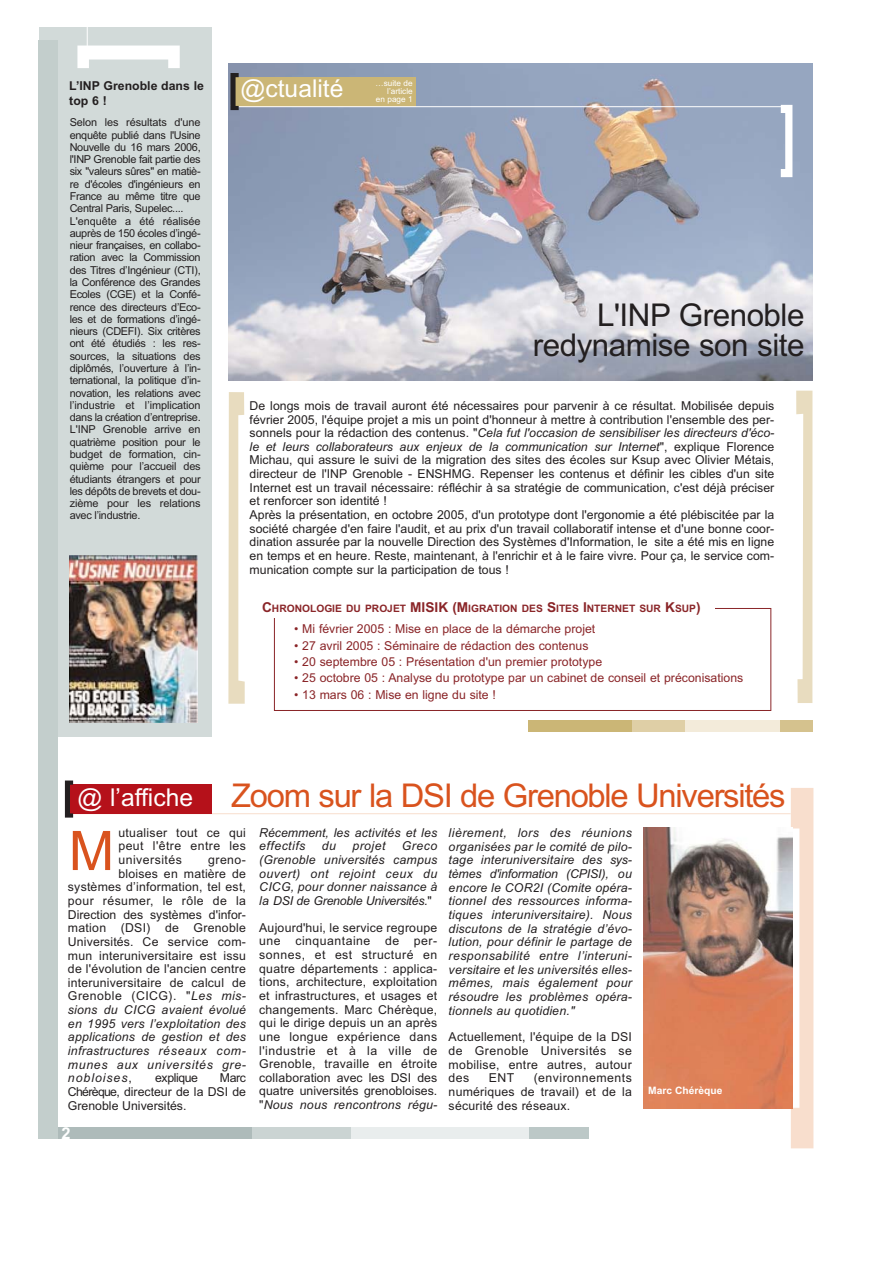
<style>
.page{position:relative;width:893px;height:1263px;background:#fff}
.page>*{position:absolute;margin:0;border:0;box-sizing:border-box;transform-origin:0 0}
.t1{font:54.6px "Arial";color:#d9531e}
.t2{font:32.7px "Arial";letter-spacing:-.04em;color:#d9531e}
.t3{font:31.35px/30px "Arial";letter-spacing:-.015em;color:#231f20;text-align:right}
.t4{font:24.6px "Arial";color:#fff}
.t5{font:700 16.35px "Arial";color:#fff}
.t6{font:12.3px/13.6px "Arial";color:#231f20;text-align:justify}
.t7{font:italic 12.3px/13.6px "Arial";letter-spacing:.015em;color:#231f20;text-align:justify}
.t8{font:12.3px "Arial";color:#8a2528}
.t9{font:700 12.3px/14.7px "Arial";color:#231f20}
.t10{font:12.3px "Arial";letter-spacing:.04em;color:#231f20}
.t11{font:italic 12.3px "Arial";letter-spacing:.055em;color:#231f20}
.t12{font:12.3px "Arial";letter-spacing:.035em;color:#231f20}
.t13{font:12.3px "Arial";letter-spacing:.02em;color:#231f20}
.t14{font:italic 12.3px "Arial";letter-spacing:.08em;color:#231f20}
.t15{font:12.3px "Arial";letter-spacing:-.035em;color:#231f20}
.t16{font:10.95px/12.3px "Arial";letter-spacing:-.03em;color:#231f20}
.t17{font:700 10.2px "Arial";color:#8a2528}
.t18{font:700 10.2px "Arial";color:#fff}
.t19{font:8.25px/8.2px "Arial";color:#fff;text-align:right}
.s1{font-style:italic}
.s2{font-size:13.65px}
.s3{font-style:normal}
</style>
<div class="page">
<img style="left:228px;top:64px;width:584px;height:317px">
<div style="left:39px;top:28px;width:173px;height:709px;background:#d2dad9"></div>
<div style="left:39px;top:40px;width:19px;height:1099px;background:#c3cecc"></div>
<hr style="left:87px;top:28px;width:1px;height:39px;background:#fff">
<svg style="left:77px;top:46px;width:103px;height:22px"></svg>
<div style="left:80px;top:47px;width:99px;height:11px;background:#fff"></div>
<div style="left:233px;top:77px;width:182px;height:30px;background:#cbb676"></div>
<hr style="left:233px;top:106px;width:554px;height:1px;background:#fff">
<hr style="left:71px;top:813px;width:719px;height:1px;background:#f8decd">
<div style="left:251px;top:1127px;width:200px;height:12px;background:#cbd4d3"></div>
<div style="left:58px;top:1127px;width:193px;height:12px;background:#aebbba"></div>
<div style="left:351px;top:1127px;width:210px;height:12px;background:#e9eded"></div>
<div style="left:528px;top:1127px;width:60px;height:12px;background:#bcc8c7"></div>
<svg style="left:790px;top:788px;width:23px;height:360px"></svg>
<div style="left:801px;top:796px;width:10px;height:350px;background:#f8decd"></div>
<div style="left:631px;top:720px;width:107px;height:12px;background:#dfcfa6"></div>
<div style="left:528px;top:720px;width:103px;height:12px;background:#cbb676"></div>
<div style="left:685px;top:720px;width:112px;height:12px;background:#f3ebda"></div>
<div style="left:780px;top:720px;width:32px;height:12px;background:#d5c28e"></div>
<div style="left:70px;top:785px;width:142px;height:29px;background:#b5111a"></div>
<svg style="left:65px;top:781px;width:8px;height:37px"></svg>
<hr style="left:66px;top:781px;width:3px;height:36px;background:#231f20">
<svg style="left:796px;top:391px;width:16px;height:312px"></svg>
<svg style="left:228px;top:392px;width:17px;height:312px"></svg>
<svg style="left:230px;top:73px;width:9px;height:37px"></svg>
<hr style="left:231px;top:73px;width:4px;height:36px;background:#231f20">
<svg style="left:780px;top:105px;width:12px;height:72px"></svg>
<div style="left:786px;top:107px;width:5px;height:70px;background:#fff"></div>
<div style="left:274px;top:608px;width:497px;height:103px;border:1px solid #8a2528"></div>
<div style="left:248px;top:602px;width:466px;height:16px;background:#fff"></div>
<img style="left:69px;top:556px;width:128px;height:167px">
<img style="left:643px;top:827px;width:149px;height:282px">
<p class="t9" style="left:69px;top:80px;width:136px">L’INP Grenoble dans le top 6 !</p>
<p class="t16" style="left:70px;top:117px;width:132px">Selon les résultats d'une enquête publié dans l'Usine<br>Nouvelle du 16 mars 2006, l'INP Grenoble fait partie des six "valeurs sûres" en matiè&shy;re d'écoles d'ingénieurs en<br>France au même titre que<br>Central Paris, Supelec....<br>L'enquête a été réalisée auprès de 150 écoles d’ingé&shy;nieur françaises, en collabo&shy;ration avec la Commission des Titres d’Ingénieur (CTI), la Conférence des Grandes<br>Ecoles (CGE) et la Confé&shy;rence des directeurs d’Eco&shy;les et de formations d’ingé&shy;nieurs (CDEFI). Six critères ont été étudiés : les res&shy;sources, la situations des diplômés, l’ouverture à l’in&shy;ternational, la politique d’in&shy;novation, les relations avec l’industrie et l’implication dans la création d’entreprise.<br>L'INP Grenoble arrive en quatrième position pour le budget de formation, cin&shy;quième pour l’accueil des étudiants étrangers et pour les dépôts de brevets et dou&shy;zième pour les relations avec l’industrie.</p>
<h3 class="t4" style="left:240px;top:80px;width:104px">@ctualité</h3>
<p class="t19" style="left:375px;top:80px;width:39px">…suite de l’article<br>en page 1</p>
<h3 class="t3" style="left:533px;top:303px;width:273px">L'INP Grenoble redynamise son site</h3>
<p class="t6" style="left:250px;top:400px;width:526px;text-align:left">De longs mois de travail auront été nécessaires pour parvenir à ce résultat. Mobilisée depuis février 2005, l'équipe projet a mis un point d'honneur à mettre à contribution l'ensemble des per&shy;sonnels pour la rédaction des contenus. "<span class="s1">Cela fut l'occasion de sensibiliser les directeurs d'éco&shy;le et leurs collaborateurs aux enjeux de la communication sur Internet</span>", explique Florence Michau, qui assure le suivi de la migration des sites des écoles sur Ksup avec Olivier Métais, directeur de l'INP Grenoble - ENSHMG. Repenser les contenus et définir les cibles d'un site Internet est un travail nécessaire: réfléchir à sa stratégie de communication, c'est déjà préciser et renforcer son identité !<br>Après la présentation, en octobre 2005, d'un prototype dont l'ergonomie a été plébiscitée par la société chargée d'en faire l'audit, et au prix d'un travail collaboratif intense et d'une bonne coor&shy;dination assurée par la nouvelle Direction des Systèmes d'Information, le site a été mis en ligne en temps et en heure. Reste, maintenant, à l'enrichir et à le faire vivre. Pour ça, le service com&shy;munication compte sur la participation de tous !</p>
<p class="t17" style="left:262px;top:605px;width:440px"><span class="s2">C</span>HRONOLOGIE DU PROJET <span class="s2">MISIK (M</span>IGRATION DES <span class="s2">S</span>ITES <span class="s2">I</span>NTERNET SUR <span class="s2">K</span>SUP<span class="s2">)</span></p>
<p class="t8" style="left:294px;top:624px;width:302px">• Mi février 2005 : Mise en place de la démarche projet</p>
<p class="t8" style="left:294px;top:641px;width:296px">• 27 avril 2005 : Séminaire de rédaction des contenus</p>
<p class="t8" style="left:294px;top:657px;width:309px">• 20 septembre 05 : Présentation d'un premier prototype</p>
<p class="t8" style="left:294px;top:674px;width:450px">• 25 octobre 05 : Analyse du prototype par un cabinet de conseil et préconisations</p>
<p class="t8" style="left:294px;top:690px;width:203px">• 13 mars 06 : Mise en ligne du site !</p>
<h3 class="t4" style="left:78px;top:783px;width:104px">@ctualité</h3>
<h3 class="t4" style="left:78px;top:788px;width:117px">@ l’affiche</h3>
<h2 class="t2" style="left:231px;top:783px;width:556px">Zoom sur la DSI de Grenoble Universités</h2>
<p class="t6" style="left:118px;top:827px;width:129px">utualiser tout ce qui peut l'être entre les universités</p>
<h1 class="t1" style="left:69px;top:831px;width:47px">M</h1>
<p class="t6" style="left:208px;top:854px;width:39px">greno-</p>
<p class="t6" style="left:118px;top:868px;width:129px">bloises en matière de</p>
<p class="t6" style="left:68px;top:881px;width:179px">systèmes d’information, tel est,</p>
<p class="t12" style="left:68px;top:896px;width:179px">pour résumer, le rôle de la</p>
<p class="t6" style="left:68px;top:909px;width:179px">Direction des systèmes d'infor-</p>
<p class="t13" style="left:68px;top:923px;width:179px">mation (DSI) de Grenoble</p>
<p class="t6" style="left:68px;top:936px;width:179px">Universités. Ce service com-</p>
<p class="t6" style="left:68px;top:950px;width:179px">mun interuniversitaire est issu</p>
<p class="t6" style="left:68px;top:963px;width:179px">de l'évolution de l'ancien centre</p>
<p class="t6" style="left:68px;top:977px;width:179px">interuniversitaire de calcul de</p>
<p class="t10" style="left:68px;top:992px;width:179px">Grenoble (CICG). "<span class="s1">Les mis-</span></p>
<p class="t7" style="left:68px;top:1004px;width:179px">sions du CICG avaient évolué</p>
<p class="t7" style="left:68px;top:1018px;width:179px">en 1995 vers l’exploitation des</p>
<p class="t7" style="left:68px;top:1031px;width:179px">applications de gestion et des</p>
<p class="t7" style="left:68px;top:1045px;width:179px">infrastructures réseaux com-</p>
<p class="t11" style="left:68px;top:1060px;width:179px">munes aux universités gre-</p>
<p class="t14" style="left:68px;top:1074px;width:65px">nobloises<span class="s3">,</span></p>
<p class="t15" style="left:155px;top:1074px;width:44px">explique</p>
<p class="t6" style="left:68px;top:1072px;width:179px;text-indent:152px">Marc Chérèque, directeur de la DSI de Grenoble Universités.</p>
<h3 class="t5" style="left:61px;top:1128px;width:11px">2</h3>
<p class="t7" style="left:259px;top:827px;width:179px">Récemment, les activités et les effectifs</p>
<p class="t7" style="left:259px;top:840px;width:179px;text-indent:143px">Greco (Grenoble universités campus ouvert) ont rejoint ceux du CICG, pour donner naissance à la DSI de Grenoble Universités.<span class="s3">"</span></p>
<p class="t6" style="left:259px;top:922px;width:179px">Aujourd'hui, le service regroupe une cinquantaine de per&shy;sonnes, et est structuré en quatre départements : applica&shy;tions, architecture, exploitation et infrastructures, et usages et changements. Marc Chérèque, qui le dirige depuis un an après une longue expérience dans l'industrie et à la ville de Grenoble, travaille en étroite collaboration avec les DSI des quatre universités grenobloises. "<span class="s1">Nous nous rencontrons régu-</span></p>
<p class="t7" style="left:322px;top:840px;width:16px">du</p>
<p class="t7" style="left:352px;top:840px;width:35px">projet</p>
<p class="t7" style="left:448px;top:827px;width:185px">lièrement, lors des réunions organisées par le comité de pilo&shy;tage interuniversitaire des sys&shy;tèmes d'information (CPISI), ou encore le COR2I (Comite opéra&shy;tionnel des ressources informa&shy;tiques interuniversitaire). Nous discutons de la stratégie d’évo&shy;lution, pour définir le partage de responsabilité entre l’interuni&shy;versitaire et les universités elles&shy;mêmes, mais également pour résoudre les problèmes opéra&shy;tionnels au quotidien."</p>
<p class="t6" style="left:448px;top:1031px;width:185px">Actuellement, l'équipe de la DSI de Grenoble Universités se mobilise, entre autres, autour des</p>
<p class="t6" style="left:448px;top:1072px;width:185px;text-indent:85px">(environnements numériques de travail) et de la sécurité des réseaux.</p>
<p class="t6" style="left:489px;top:1072px;width:27px">ENT</p>
<p class="t18" style="left:648px;top:1086px;width:76px">Marc Chérèque</p>
</div>
